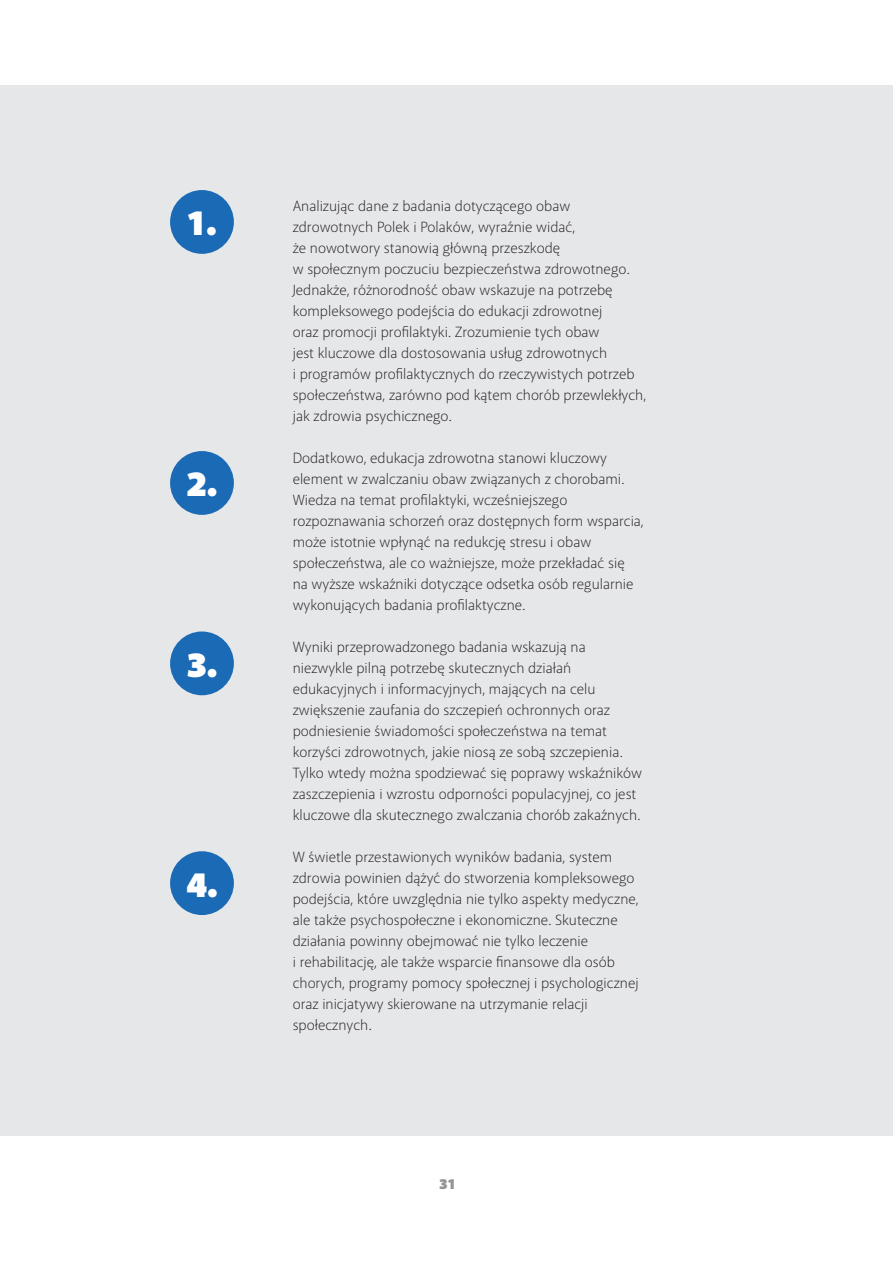
<style>
.page{position:relative;width:893px;height:1263px;background:#fff}
.page>*{position:absolute;margin:0;border:0;box-sizing:border-box;transform-origin:0 0}
.t1{font:900 36px "Akagi Pro";color:#fff}
.t2{font:300 15px/21px "Akagi Pro";color:#231f20}
.t3{font:900 15px "Akagi Pro";color:#939598}
</style>
<div class="page">
<div style="left:0;top:85px;width:893px;height:1050px;background:#e6e7e9"></div>
<div style="left:170px;top:190px;width:64px;height:64px;background:#1b6ab5;border-radius:50%"></div>
<div style="left:170px;top:451px;width:64px;height:64px;background:#1b6ab5;border-radius:50%"></div>
<div style="left:170px;top:631px;width:64px;height:64px;background:#1b6ab5;border-radius:50%"></div>
<div style="left:170px;top:851px;width:64px;height:64px;background:#1b6ab5;border-radius:50%"></div>
<h1 class="t1" style="left:187px;top:201px;width:31px">1.</h1>
<h1 class="t1" style="left:187px;top:462px;width:32px">2.</h1>
<h1 class="t1" style="left:187px;top:642px;width:32px">3.</h1>
<h1 class="t1" style="left:186px;top:862px;width:33px">4.</h1>
<p class="t2" style="left:293px;top:196px;width:355px">Analizując dane z badania dotyczącego obaw zdrowotnych Polek i Polaków, wyraźnie widać,<br>że nowotwory stanowią główną przeszkodę<br>w społecznym poczuciu bezpieczeństwa zdrowotnego.<br>Jednakże, różnorodność obaw wskazuje na potrzebę kompleksowego podejścia do edukacji zdrowotnej<br>oraz promocji profilaktyki. Zrozumienie tych obaw<br>jest kluczowe dla dostosowania usług zdrowotnych<br>i programów profilaktycznych do rzeczywistych potrzeb społeczeństwa, zarówno pod kątem chorób przewlekłych, jak zdrowia psychicznego.</p>
<p class="t2" style="left:293px;top:448px;width:352px">Dodatkowo, edukacja zdrowotna stanowi kluczowy element w zwalczaniu obaw związanych z chorobami.<br>Wiedza na temat profilaktyki, wcześniejszego rozpoznawania schorzeń oraz dostępnych form wsparcia, może istotnie wpłynąć na redukcję stresu i obaw społeczeństwa, ale co ważniejsze, może przekładać się<br>na wyższe wskaźniki dotyczące odsetka osób regularnie wykonujących badania profilaktyczne.</p>
<p class="t2" style="left:293px;top:637px;width:351px">Wyniki przeprowadzonego badania wskazują na niezwykle pilną potrzebę skutecznych działań edukacyjnych i informacyjnych, mających na celu zwiększenie zaufania do szczepień ochronnych oraz podniesienie świadomości społeczeństwa na temat korzyści zdrowotnych, jakie niosą ze sobą szczepienia.<br>Tylko wtedy można spodziewać się poprawy wskaźników zaszczepienia i wzrostu odporności populacyjnej, co jest kluczowe dla skutecznego zwalczania chorób zakaźnych.</p>
<p class="t2" style="left:293px;top:847px;width:347px">W świetle przestawionych wyników badania, system zdrowia powinien dążyć do stworzenia kompleksowego podejścia, które uwzględnia nie tylko aspekty medyczne, ale także psychospołeczne i ekonomiczne. Skuteczne działania powinny obejmować nie tylko leczenie<br>i rehabilitację, ale także wsparcie finansowe dla osób chorych, programy pomocy społecznej i psychologicznej oraz inicjatywy skierowane na utrzymanie relacji społecznych.</p>
<p class="t3" style="left:439px;top:1175px;width:18px">31</p>
</div>
